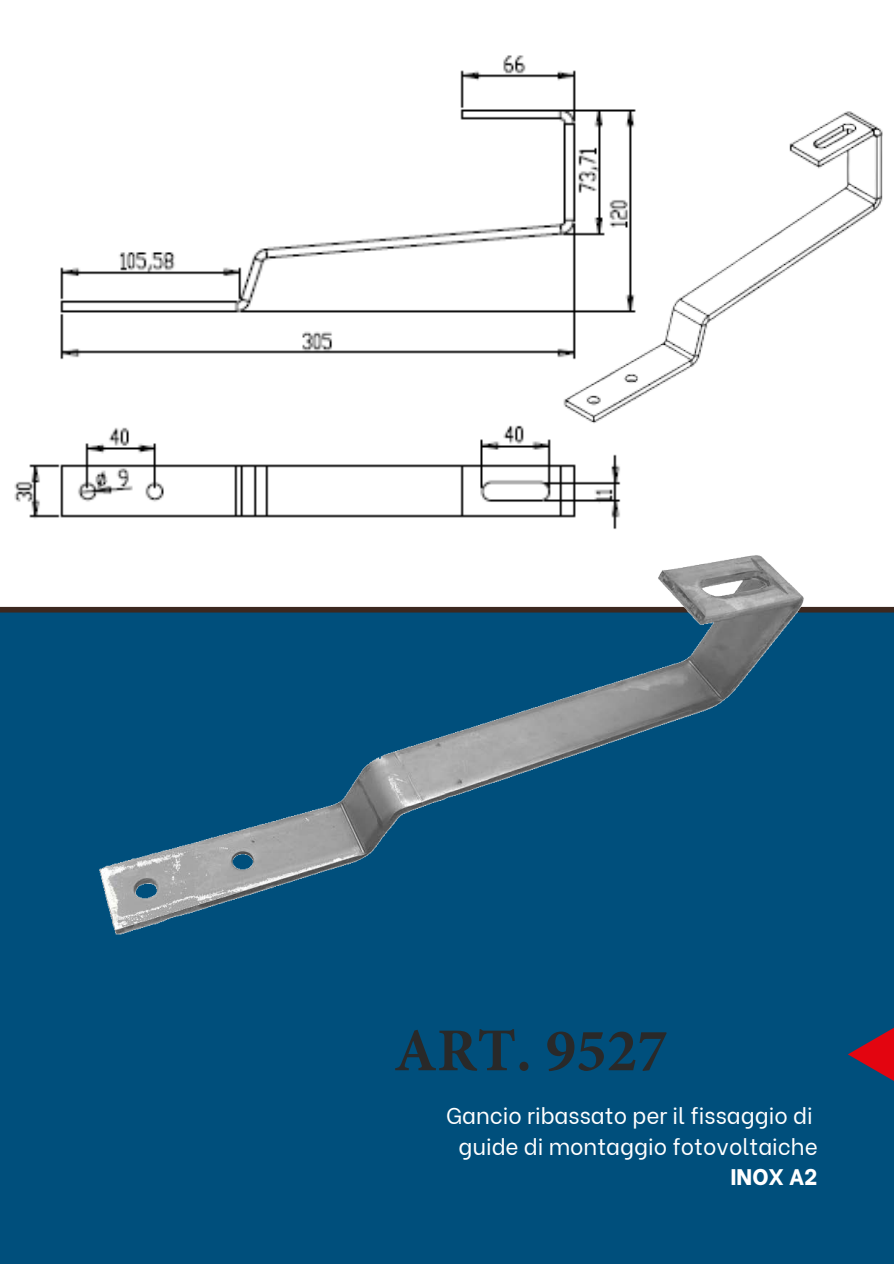
<style>
.page{position:relative;width:894px;height:1264px;background:#fff}
.page>*{position:absolute;margin:0;border:0;box-sizing:border-box;transform-origin:0 0}
.t1{font:700 60.9px "Minion Pro";color:#292929}
.t2{font:22.5px/30.5px "Be Vietnam";color:#fff;text-align:center}
.t3{font:800 22.5px "Be Vietnam";color:#fff}
</style>
<div class="page">
<div style="left:0;top:612px;width:892px;height:651px;background:#004f7c"></div>
<svg style="left:890px;top:1027px;width:3px;height:54px"></svg>
<img style="left:60px;top:55px;width:516px;height:382px">
<img style="left:543px;top:97px;width:340px;height:340px">
<img style="left:0;top:437px;width:890px;height:642px">
<h1 class="t1" style="left:394px;top:1007px;width:275px">ART. 9527</h1>
<p class="t2" style="left:446px;top:1098px;width:373px">Gancio ribassato per il fissaggio di guide di montaggio fotovoltaiche</p>
<p class="t3" style="left:730px;top:1158px;width:89px">INOX A2</p>
</div>
